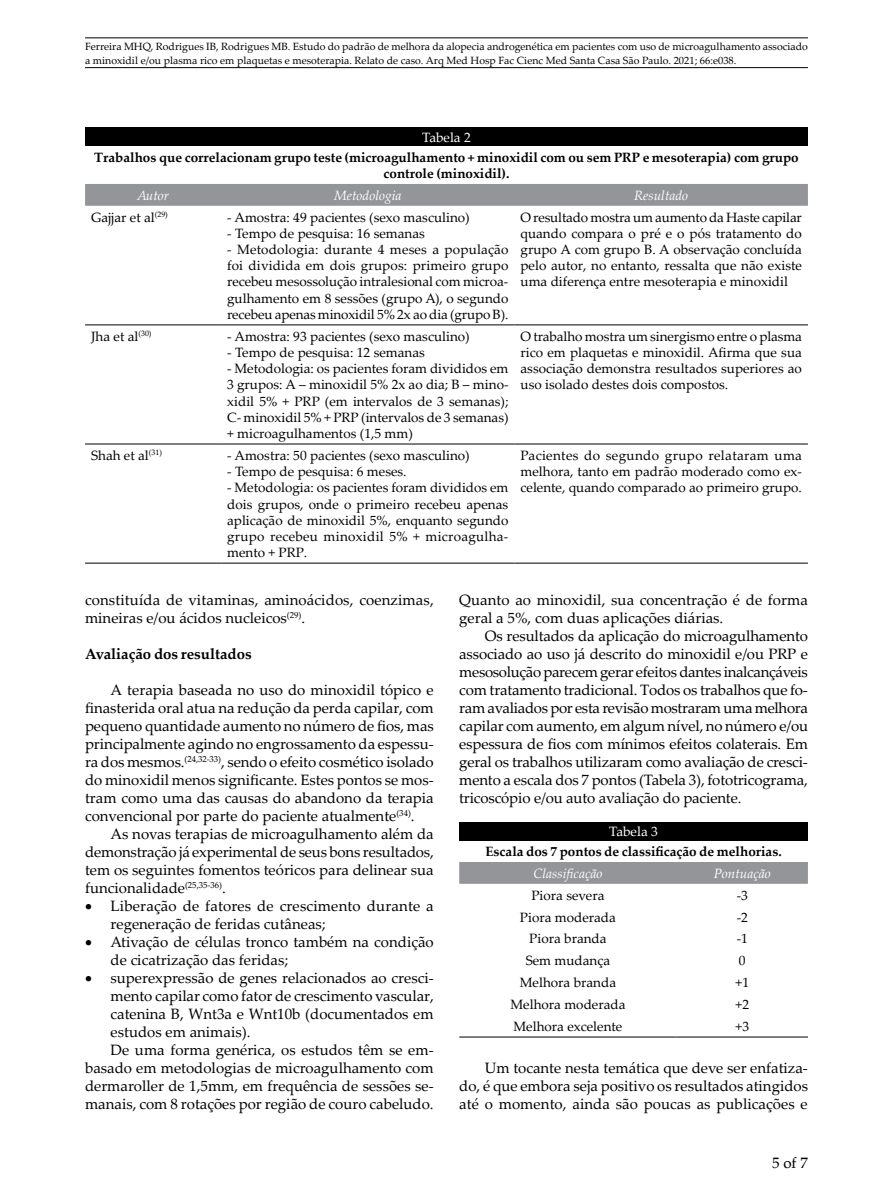
<style>
.page{position:relative;width:893px;height:1191px;background:#fff}
.page>*{position:absolute;margin:0;border:0;box-sizing:border-box;transform-origin:0 0}
.t1{font:15px/18px "Palatino Linotype";color:#000}
.t2{font:700 15px "Palatino Linotype";color:#000}
.t3{font:15px "Palatino";color:#000}
.t4{font:13.5px/16.2px "Palatino Linotype";color:#000;text-align:justify}
.t5{font:700 13.5px/16.2px "Palatino Linotype";color:#000;text-align:center}
.t6{font:italic 13.5px "Palatino Linotype";color:#fff}
.t7{font:13.5px "Palatino Linotype";color:#fff}
.t8{font:10.5px/13.5px "Palatino Linotype";color:#000}
</style>
<div class="page">
<hr style="left:85px;top:37px;width:723px;height:1px;background:#000">
<hr style="left:85px;top:67px;width:723px;height:1px;background:#000">
<div style="left:85px;top:128px;width:723px;height:18px;background:#000"></div>
<div style="left:85px;top:184px;width:723px;height:22px;background:#939598"></div>
<hr style="left:85px;top:563px;width:136px;height:1px;background:#000">
<hr style="left:221px;top:563px;width:294px;height:1px;background:#000">
<hr style="left:515px;top:563px;width:293px;height:1px;background:#000">
<hr style="left:85px;top:324px;width:136px;height:1px;background:#000">
<hr style="left:221px;top:324px;width:294px;height:1px;background:#000">
<hr style="left:515px;top:324px;width:293px;height:1px;background:#000">
<hr style="left:85px;top:443px;width:136px;height:1px;background:#000">
<hr style="left:221px;top:443px;width:294px;height:1px;background:#000">
<hr style="left:515px;top:443px;width:293px;height:1px;background:#000">
<div style="left:459px;top:822px;width:349px;height:18px;background:#000"></div>
<div style="left:459px;top:862px;width:349px;height:21px;background:#939598"></div>
<hr style="left:459px;top:1036px;width:218px;height:1px;background:#000">
<hr style="left:677px;top:1036px;width:131px;height:1px;background:#000">
<p class="t8" style="left:85px;top:39px;width:724px">Ferreira MHQ, Rodrigues IB, Rodrigues MB. Estudo do padrão de melhora da alopecia androgenética em pacientes com uso de microagulhamento associado a minoxidil e/ou plasma rico em plaquetas e mesoterapia. Relato de caso. Arq Med Hosp Fac Cienc Med Santa Casa São Paulo. 2021; 66:e038.</p>
<p class="t7" style="left:422px;top:127px;width:50px">Tabela 2</p>
<p class="t5" style="left:94px;top:149px;width:706px">Trabalhos que correlacionam grupo teste (microagulhamento + minoxidil com ou sem PRP e mesoterapia) com grupo controle (minoxidil).</p>
<p class="t6" style="left:137px;top:186px;width:34px">Autor</p>
<p class="t6" style="left:334px;top:186px;width:69px">Metodologia</p>
<p class="t6" style="left:634px;top:186px;width:55px">Resultado</p>
<p class="t4" style="left:91px;top:208px;width:78px">Gajjar et al<sup>(29)</sup></p>
<p class="t4" style="left:227px;top:208px;width:244px">- Amostra: 49 pacientes (sexo masculino)</p>
<p class="t4" style="left:227px;top:225px;width:199px">- Tempo de pesquisa: 16 semanas</p>
<p class="t4" style="left:227px;top:241px;width:283px">- Metodologia: durante 4 meses a população foi dividida em dois grupos: primeiro grupo recebeu mesossolução intralesional com microa&shy;gulhamento em 8 sessões (grupo A), o segundo recebeu apenas minoxidil 5% 2x ao dia (grupo B).</p>
<p class="t4" style="left:521px;top:208px;width:283px">O resultado mostra um aumento da Haste capilar quando compara o pré e o pós tratamento do grupo A com grupo B. A observação concluída pelo autor, no entanto, ressalta que não existe uma diferença entre mesoterapia e minoxidil</p>
<p class="t4" style="left:91px;top:327px;width:62px">Jha et al<sup>(30)</sup></p>
<p class="t4" style="left:227px;top:327px;width:244px">- Amostra: 93 pacientes (sexo masculino)</p>
<p class="t4" style="left:227px;top:344px;width:199px">- Tempo de pesquisa: 12 semanas</p>
<p class="t4" style="left:227px;top:360px;width:283px">- Metodologia: os pacientes foram divididos em 3 grupos: A – minoxidil 5% 2x ao dia; B – mino&shy;xidil 5% + PRP (em intervalos de 3 semanas); C- minoxidil 5% + PRP (intervalos de 3 semanas) + microagulhamentos (1,5 mm)</p>
<p class="t4" style="left:91px;top:447px;width:72px">Shah et al<sup>(31)</sup></p>
<p class="t4" style="left:227px;top:447px;width:244px">- Amostra: 50 pacientes (sexo masculino)</p>
<p class="t4" style="left:227px;top:463px;width:181px">- Tempo de pesquisa: 6 meses.</p>
<p class="t4" style="left:227px;top:479px;width:283px">- Metodologia: os pacientes foram divididos em dois grupos, onde o primeiro recebeu apenas aplicação de minoxidil 5%, enquanto segundo grupo recebeu minoxidil 5% + microagulha&shy;mento + PRP.</p>
<p class="t4" style="left:521px;top:327px;width:283px">O trabalho mostra um sinergismo entre o plasma rico em plaquetas e minoxidil. Afirma que sua associação demonstra resultados superiores ao uso isolado destes dois compostos.</p>
<p class="t4" style="left:521px;top:447px;width:283px">Pacientes do segundo grupo relataram uma melhora, tanto em padrão moderado como ex&shy;celente, quando comparado ao primeiro grupo.</p>
<p class="t1" style="left:85px;top:590px;width:350px">constituída de vitaminas, aminoácidos, coenzimas, mineiras e/ou ácidos nucleicos<sup>(29)</sup>.</p>
<p class="t2" style="left:85px;top:643px;width:168px">Avaliação dos resultados</p>
<p class="t1" style="left:85px;top:680px;width:350px;text-align:justify;text-indent:26px">A terapia baseada no uso do minoxidil tópico e finasterida oral atua na redução da perda capilar, com pequeno quantidade aumento no número de fios, mas principalmente agindo no engrossamento da espessu&shy;ra dos mesmos.<sup>(24,32-33)</sup>, sendo o efeito cosmético isolado do minoxidil menos significante. Estes pontos se mos&shy;tram como uma das causas do abandono da terapia convencional por parte do paciente atualmente<sup>(34)</sup>.</p>
<p class="t1" style="left:85px;top:824px;width:350px;text-align:justify;text-indent:26px">As novas terapias de microagulhamento além da demonstração já experimental de seus bons resultados, tem os seguintes fomentos teóricos para delinear sua funcionalidade<sup>(25,35-36)</sup>.</p>
<p class="t1" style="left:111px;top:896px;width:325px;text-indent:-26px">• Liberação de fatores de crescimento durante a regeneração de feridas cutâneas;</p>
<p class="t1" style="left:111px;top:932px;width:325px;text-indent:-26px">• Ativação de células tronco também na condição de cicatrização das feridas;</p>
<p class="t1" style="left:85px;top:968px;width:350px">• superexpressão de genes relacionados ao cresci-</p>
<p class="t1" style="left:111px;top:986px;width:325px">mento capilar como fator de crescimento vascular,</p>
<p class="t1" style="left:111px;top:1004px;width:325px">catenina B, Wnt3a e Wnt10b (documentados em</p>
<p class="t1" style="left:111px;top:1022px;width:141px">estudos em animais).</p>
<p class="t1" style="left:111px;top:1040px;width:325px">De uma forma genérica, os estudos têm se em-</p>
<p class="t1" style="left:85px;top:1058px;width:350px">basado em metodologias de microagulhamento com</p>
<p class="t1" style="left:85px;top:1076px;width:350px">dermaroller de 1,5mm, em frequência de sessões se-</p>
<p class="t1" style="left:85px;top:1094px;width:350px">manais, com 8 rotações por região de couro cabeludo.</p>
<p class="t1" style="left:459px;top:590px;width:350px">Quanto ao minoxidil, sua concentração é de forma geral a 5%, com duas aplicações diárias.</p>
<p class="t1" style="left:459px;top:626px;width:350px;text-align:justify;text-indent:26px">Os resultados da aplicação do microagulhamento associado ao uso já descrito do minoxidil e/ou PRP e mesosolução parecem gerar efeitos dantes inalcançáveis com tratamento tradicional. Todos os trabalhos que fo&shy;ram avaliados por esta revisão mostraram uma melhora capilar com aumento, em algum nível, no número e/ou espessura de fios com mínimos efeitos colaterais. Em geral os trabalhos utilizaram como avaliação de cresci&shy;mento a escala dos 7 pontos (Tabela 3), fototricograma, tricoscópio e/ou auto avaliação do paciente.</p>
<p class="t7" style="left:609px;top:821px;width:50px">Tabela 3</p>
<p class="t5" style="left:485px;top:843px;width:298px">Escala dos 7 pontos de classificação de melhorias.</p>
<p class="t6" style="left:533px;top:863px;width:71px">Classificação</p>
<p class="t6" style="left:714px;top:863px;width:59px">Pontuação</p>
<p class="t4" style="left:531px;top:886px;width:75px">Piora severa</p>
<p class="t4" style="left:737px;top:886px;width:13px">-3</p>
<p class="t4" style="left:520px;top:908px;width:97px">Piora moderada</p>
<p class="t4" style="left:737px;top:908px;width:13px">-2</p>
<p class="t4" style="left:529px;top:930px;width:79px">Piora branda</p>
<p class="t4" style="left:737px;top:930px;width:13px">-1</p>
<p class="t4" style="left:526px;top:952px;width:86px">Sem mudança</p>
<p class="t4" style="left:739px;top:952px;width:8px">0</p>
<p class="t4" style="left:520px;top:974px;width:98px">Melhora branda</p>
<p class="t4" style="left:736px;top:974px;width:15px">+1</p>
<p class="t4" style="left:511px;top:996px;width:116px">Melhora moderada</p>
<p class="t4" style="left:736px;top:996px;width:15px">+2</p>
<p class="t4" style="left:514px;top:1017px;width:110px">Melhora excelente</p>
<p class="t4" style="left:736px;top:1017px;width:15px">+3</p>
<p class="t1" style="left:459px;top:1058px;width:350px;text-align:justify;text-indent:26px">Um tocante nesta temática que deve ser enfatiza&shy;do, é que embora seja positivo os resultados atingidos até o momento, ainda são poucas as publicações e</p>
<p class="t3" style="left:772px;top:1154px;width:37px">5 of 7</p>
</div>
